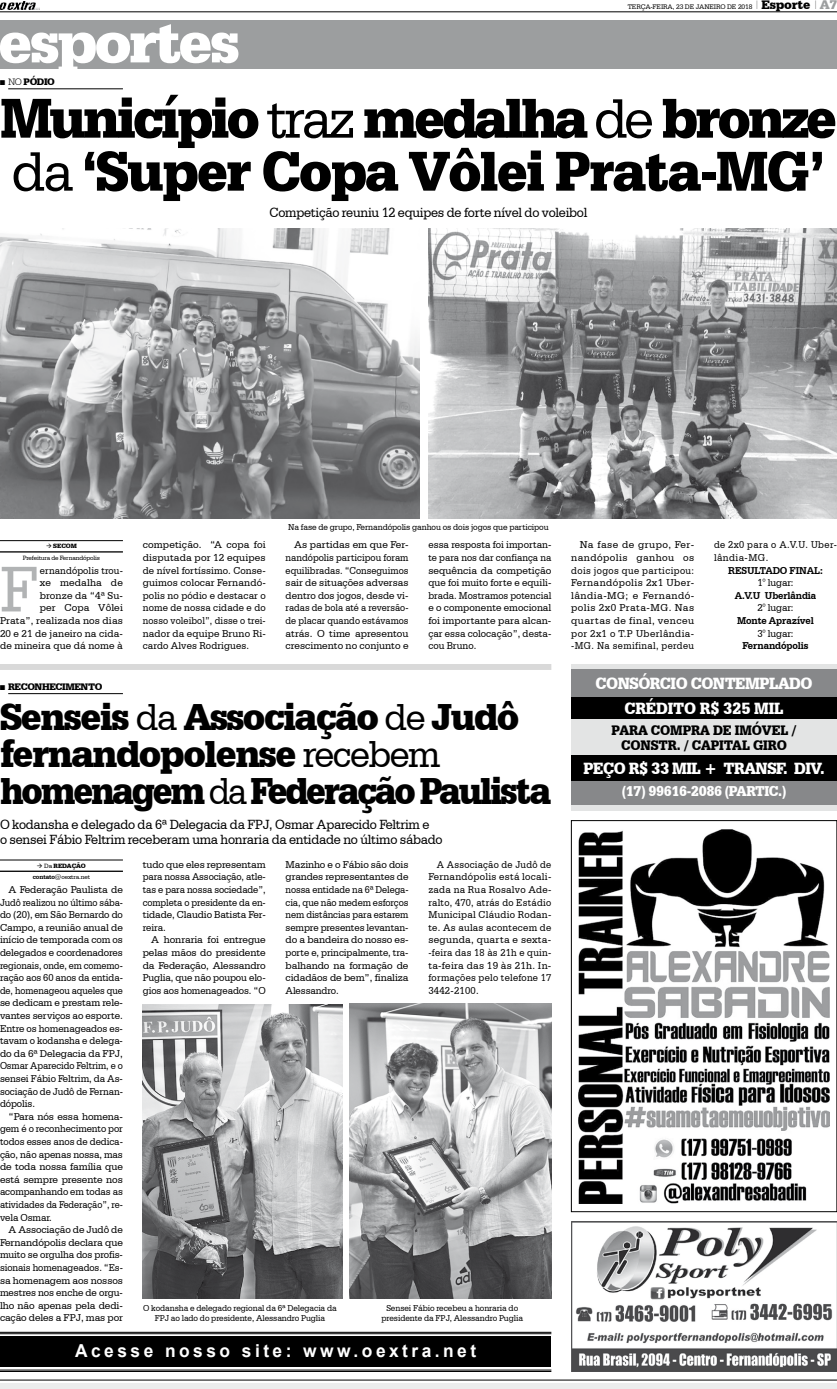
<style>
.page{position:relative;width:837px;height:1389px;background:#fff}
.page>*{position:absolute;margin:0;border:0;box-sizing:border-box;transform-origin:0 0}
.t1{font:68.7px "Serifa BT";color:#b1b3b4;scale:.95 1}
.t2{font:700 60px "Serifa DEE";letter-spacing:-.04em;color:#fff}
.t3{font:900 59px/53px "Serifa BT";letter-spacing:-.06em;color:#000;scale:.95 1}
.t4{font:900 39.6px/37px "Serifa BT";letter-spacing:-.04em;color:#000;scale:.95 1}
.t5{font:700 17.9px "Arial";letter-spacing:.2em;color:#fff}
.t6{font:900 17.2px/24.8px "Serifa BT";letter-spacing:-.03em;color:#fff;text-align:center;scale:.91 1}
.t7{font:900 15.1px "Serifa BT";letter-spacing:-.03em;color:#fff;scale:.91 1}
.t8{font:900 14.6px/14.6px "Serifa BT";letter-spacing:-.01em;color:#000;text-align:center;scale:.91 1}
.t9{font:14px/15px "Serifa BT";letter-spacing:-.02em;color:#000;scale:.95 1}
.t10{font:10.5px/12.6px "Serifa BT";color:#000;text-align:justify}
.t11{font:10.5px/12.6px "Serifa BT";color:#000;text-align:justify;scale:.92 1}
.t12{font:10.5px/12.6px "Serifa BT";color:#000;text-align:justify;scale:.96 1}
.t13{font:10.5px/12.6px "Serifa BT";color:#000;text-align:right;scale:.93 1}
.t14{font:700 10.5px "Serifa BT";letter-spacing:-.01em;color:#000;scale:.95 1}
.t15{font:10.5px/12.6px "Serifa BT";letter-spacing:.04em;color:#000;scale:.92 1}
.t16{font:10.5px "Serifa BT";color:#000;scale:.95 1}
.t17{font:900 10px "Serifa BT";letter-spacing:-.04em;color:#000}
.t18{font:9px/10.8px "Serifa BT";letter-spacing:-.01em;color:#000;text-align:center;scale:.95 1}
.t19{font:7px "Serifa BT";letter-spacing:-.02em;color:#000}
.t20{font:6.5px/11.4px "Serifa BT";letter-spacing:-.02em;color:#000;text-align:center}
.t21{font:900 6.5px "Serifa BT";color:#000}
.s1{font-weight:300}
.s2{font-weight:900;font-size:13px}
.s3{font-family:"Serifa DEE";font-weight:700;font-size:13px;color:#9c9e9f}
.s4{font-weight:400}
.s5{font-weight:900}
.s6{font-weight:700}
</style>
<div class="page">
<div style="left:0;top:1383px;width:836px;height:6px;background:#eceded"></div>
<hr style="left:0;top:1380px;width:836px;height:1px;background:#000">
<hr style="left:0;top:12px;width:836px;height:1px;background:#000">
<img style="left:0;top:1px;width:39px;height:8px">
<div style="left:0;top:21px;width:836px;height:48px;background:#9c9e9f"></div>
<hr style="left:8px;top:89px;width:115px;height:1px;background:#000">
<div style="left:571px;top:664px;width:265px;height:147px;background:#e3e4e4"></div>
<div style="left:571px;top:779px;width:265px;height:26px;background:#87888a"></div>
<div style="left:571px;top:691px;width:265px;height:28px;background:#000"></div>
<div style="left:571px;top:669px;width:265px;height:27px;background:#87888a"></div>
<div style="left:571px;top:755px;width:265px;height:26px;background:#000"></div>
<img style="left:578px;top:829px;width:251px;height:374px">
<div style="left:571px;top:820px;width:265px;height:392px;border:1px solid #000"></div>
<img style="left:571px;top:1222px;width:265px;height:150px">
<img style="left:428px;top:228px;width:408px;height:290px">
<img style="left:0;top:228px;width:420px;height:290px">
<img style="left:349px;top:1003px;width:202px;height:295px">
<img style="left:143px;top:1004px;width:199px;height:294px">
<hr style="left:0;top:540px;width:123px;height:1px;background:#000">
<hr style="left:0;top:551px;width:123px;height:2px;background:#000">
<div style="left:0;top:664px;width:551px;height:6px;background:#d9d9d9"></div>
<hr style="left:8px;top:693px;width:115px;height:1px;background:#000">
<hr style="left:0;top:860px;width:123px;height:1px;background:#000">
<hr style="left:0;top:871px;width:123px;height:1px;background:#000">
<div style="left:0;top:1336px;width:551px;height:31px;background:#000"></div>
<hr style="left:0;top:1370px;width:551px;height:1px;background:#000">
<hr style="left:0;top:1371px;width:551px;height:1px;background:#000">
<hr style="left:0;top:1334px;width:551px;height:1px;background:#000">
<hr style="left:0;top:1332px;width:551px;height:1px;background:#000">
<h2 class="t2" style="left:-1px;top:7px;width:243px">esportes</h2>
<p class="t17" style="left:0;top:76px;width:56px">→ <span class="s1">NO</span> PÓDIO</p>
<p class="t19" style="left:627px;top:2px;width:211px">TERÇA-FEIRA, 23 DE JANEIRO DE 2018 <sup>|</sup> <span class="s2">Esporte</span> <sup>|</sup> <span class="s3">A7</span></p>
<h3 class="t3" style="left:0;top:90px;width:882px">Município <span class="s4">traz</span> medalha <span class="s4">de</span> bronze <span class="s4">da</span> ‘Super Copa Vôlei Prata-MG’</h3>
<h3 class="t9" style="left:269px;top:204px;width:336px">Competição reuniu 12 equipes de forte nível do voleibol</h3>
<p class="t18" style="left:288px;top:521px;width:275px">Na fase de grupo, Fernandópolis ganhou os dois jogos que participou</p>
<p class="t20" style="left:23px;top:540px;width:79px">→ <span class="s5">SECOM<br></span>Prefeitura de Fernandópolis</p>
<p class="t13" style="left:0;top:564px;width:134px">ernandópolis trou-<br>xe medalha de<br>bronze da “4ª Su-<br>per Copa Vôlei<br>Prata”, realizada nos dias<br>20 e 21 de janeiro na cida&shy;de mineira que dá nome à</p>
<h1 class="t1" style="left:0;top:548px;width:43px">F</h1>
<p class="t10" style="left:143px;top:539px;width:124px">competição. “A copa foi disputada por 12 equipes de nível fortíssimo. Conse&shy;guimos colocar Fernandó&shy;polis no pódio e destacar o nome de nossa cidade e do nosso voleibol”, disse o trei&shy;nador da equipe Bruno Ri&shy;cardo Alves Rodrigues.</p>
<p class="t10" style="left:285px;top:539px;width:124px;text-indent:9px">As partidas em que Fer&shy;nandópolis participou foram equilibradas. “Conseguimos sair de situações adversas dentro dos jogos, desde vi&shy;radas de bola até a reversão&shy;de placar quando estávamos atrás. O time apresentou crescimento no conjunto e</p>
<p class="t12" style="left:428px;top:539px;width:129px">essa resposta foi importan&shy;te para nos dar confiança na sequência da competição que foi muito forte e equili&shy;brada. Mostramos potencial e o componente emocional foi importante para alcan&shy;çar essa colocação”, desta&shy;cou Bruno.</p>
<p class="t10" style="left:571px;top:539px;width:124px;text-indent:9px">Na fase de grupo, Fer&shy;nandópolis ganhou os dois jogos que participou:<br>Fernandópolis 2x1 Uber&shy;lândia-MG; e Fernandó&shy;polis 2x0 Prata-MG. Nas quartas de final, venceu por 2x1 o T.P Uberlândia--MG. Na semifinal, perdeu</p>
<p class="t15" style="left:713px;top:539px;width:135px">de 2x0 para o A.V.U. Uber&shy;lândia-MG.</p>
<p class="t14" style="left:728px;top:564px;width:16px">Resultado</p>
<p class="t14" style="left:789px;top:564px;width:14px">final</p>
<p class="t14" style="left:819px;top:564px;width:4px">:</p>
<p class="t16" style="left:757px;top:577px;width:40px">1° lugar:</p>
<p class="t14" style="left:734px;top:589px;width:87px">A.V.U Uberlândia</p>
<p class="t16" style="left:757px;top:602px;width:40px">2° lugar:</p>
<p class="t14" style="left:736px;top:614px;width:82px">Monte Aprazível</p>
<p class="t16" style="left:757px;top:627px;width:40px">3° lugar:</p>
<p class="t14" style="left:742px;top:639px;width:71px">Fernandópolis</p>
<p class="t17" style="left:0;top:680px;width:104px">→ RECONHECIMENTO</p>
<h3 class="t4" style="left:0;top:698px;width:581px">Senseis <span class="s4">da</span> Associação <span class="s4">de</span> Judô fernandopolense <span class="s4">recebem </span>homenagem <span class="s4">da</span> Federação Paulista</h3>
<h3 class="t9" style="left:0;top:817px;width:467px">O kodansha e delegado da 6ª Delegacia da FPJ, Osmar Aparecido Feltrim e<br>o sensei Fábio Feltrim receberam uma honraria da entidade no último sábado</h3>
<p class="t10" style="left:143px;top:858px;width:124px">tudo que eles representam para nossa Associação, atle&shy;tas e para nossa sociedade”, completa o presidente da en&shy;tidade, Claudio Batista Fer&shy;reira.</p>
<p class="t10" style="left:143px;top:934px;width:124px;text-indent:9px">A honraria foi entregue pelas mãos do presidente da Federação, Alessandro Puglia, que não poupou elo&shy;gios aos homenageados. “O</p>
<p class="t10" style="left:285px;top:858px;width:124px">Mazinho e o Fábio são dois grandes representantes de nossa entidade na 6ª Delega&shy;cia, que não medem esforços nem distâncias para estarem sempre presentes levantan&shy;do a bandeira do nosso es&shy;porte e, principalmente, tra&shy;balhando na formação de cidadãos de bem”, finaliza Alessandro.</p>
<p class="t11" style="left:428px;top:858px;width:135px;text-indent:9px">A Associação de Judô de Fernandópolis está locali&shy;zada na Rua Rosalvo Ade&shy;ralto, 470, atrás do Estádio Municipal Cláudio Rodan&shy;te. As aulas acontecem de segunda, quarta e sexta--feira das 18 às 21h e quin&shy;ta-feira das 19 às 21h. In&shy;formações pelo telefone 17<br>3442-2100.</p>
<p class="t20" style="left:33px;top:860px;width:59px;text-align:left;text-indent:39px"><span class="s5">ção </span><span class="s6">contato</span>@oextra.net</p>
<p class="t21" style="left:37px;top:861px;width:27px">→ <span class="s4">Da</span> Reda</p>
<p class="t10" style="left:0;top:883px;width:124px;text-indent:9px">A Federação Paulista de Judô realizou no último sába&shy;do (20), em São Bernardo do Campo, a reunião anual de início de temporada com os delegados e coordenadores regionais, onde, em comemo&shy;ração aos 60 anos da entida&shy;de, homenageou aqueles que se dedicam e prestam rele&shy;vantes serviços ao esporte.<br>Entre os homenageados es&shy;tavam o kodansha e delega&shy;do da 6ª Delegacia da FPJ, Osmar Aparecido Feltrim, e o sensei Fábio Feltrim, da As&shy;sociação de Judô de Fernan&shy;dópolis.</p>
<p class="t10" style="left:0;top:1110px;width:124px;text-indent:9px">“Para nós essa homena&shy;gem é o reconhecimento por todos esses anos de dedica&shy;ção, não apenas nossa, mas de toda nossa família que está sempre presente nos acompanhando em todas as atividades da Federação”, re&shy;vela Osmar.</p>
<p class="t10" style="left:0;top:1223px;width:124px;text-indent:9px">A Associação de Judô de Fernandópolis declara que muito se orgulha dos profis&shy;sionais homenageados. “Es&shy;sa homenagem aos nossos mestres nos enche de orgu&shy;lho não apenas pela dedi&shy;cação deles a FPJ, mas por</p>
<p class="t18" style="left:381px;top:1302px;width:150px">Sensei Fábio recebeu a honraria do presidente da FPJ, Alessandro Puglia</p>
<p class="t18" style="left:143px;top:1302px;width:205px">O kodansha e delegado regional da 6ª Delegacia da<br>FPJ ao lado do presidente, Alessandro Puglia</p>
<h3 class="t5" style="left:75px;top:1339px;width:402px">Acesse nosso site: www.oextra.net</h3>
<h3 class="t6" style="left:595px;top:670px;width:240px">CONSÓRCIO CONTEMPLADO<br>CRÉDITO R$ 325 MIL</h3>
<h3 class="t8" style="left:611px;top:723px;width:205px">PARA COMPRA DE IMÓVEL /<br>CONSTR. / CAPITAL GIRO</h3>
<h3 class="t6" style="left:583px;top:755px;width:266px">PEÇO R$ 33 MIL + TRANSF. DIV.</h3>
<h3 class="t7" style="left:621px;top:782px;width:182px">(17) 99616-2086 (PARTIC.)</h3>
</div>
